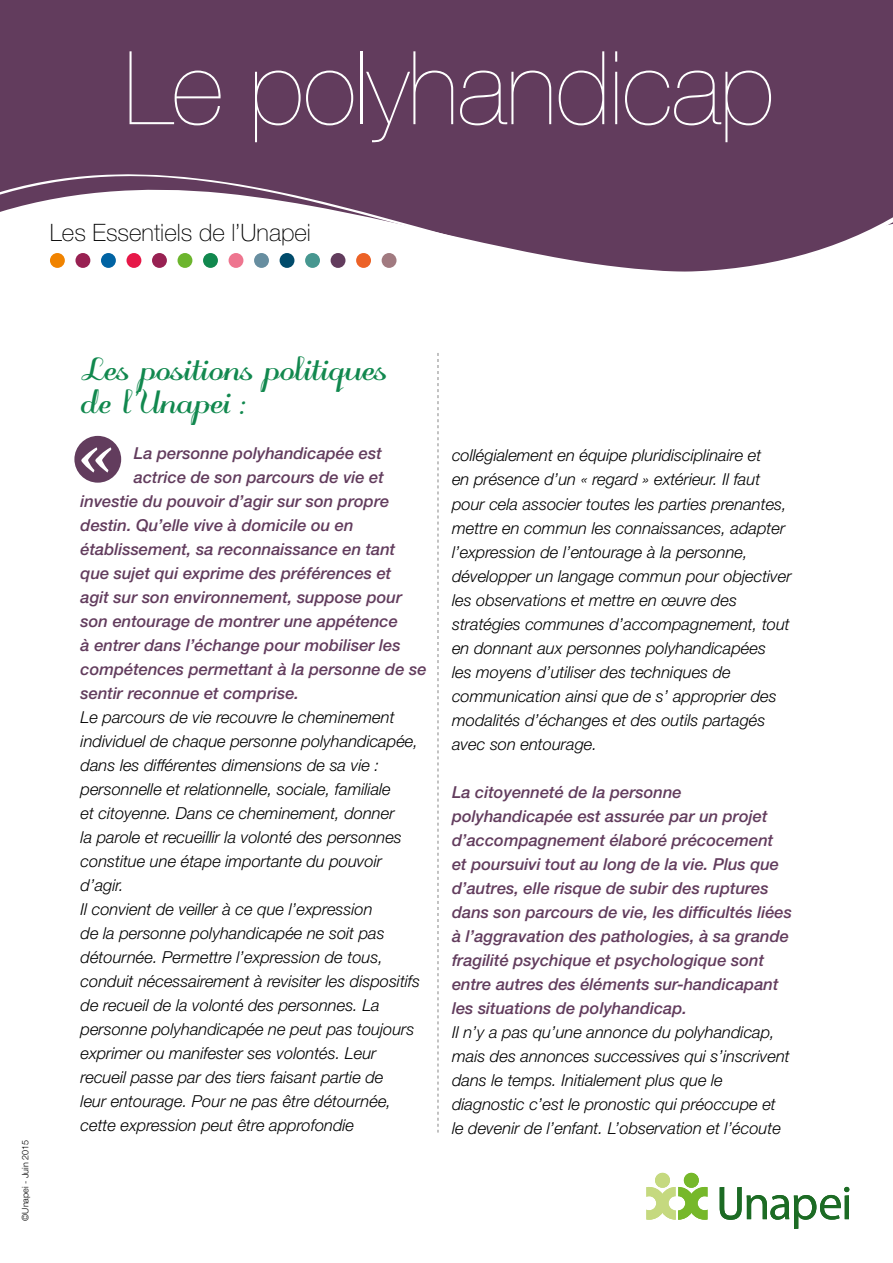
<style>
.page{position:relative;width:893px;height:1263px;background:#fff}
.page>*{position:absolute;margin:0;border:0;box-sizing:border-box;transform-origin:0 0}
.t1{font:700 112.2px "odstemplik";color:#fff}
.t2{font:200 102px "Helvetica Neue";letter-spacing:-.01em;color:#fff}
.t3{font:700 39px/33px "odstemplik";color:#11884e}
.t4{font:100 24px "Helvetica Neue";color:#000}
.t5{font:italic 300 16.5px/24px "Helvetica Neue";color:#000}
.t6{font:italic 500 16.5px/24px "Helvetica Neue";color:#623c5d}
.t7{font:300 9px "Helvetica Neue";color:#000}
</style>
<div class="page">
<div style="left:655px;top:1173px;width:15px;height:15px;background:#c5d97f;border-radius:50%"></div>
<svg style="left:646px;top:1187px;width:61px;height:33px"></svg>
<div style="left:684px;top:1173px;width:15px;height:15px;background:#76b82a;border-radius:50%"></div>
<svg style="left:720px;top:1187px;width:129px;height:42px"></svg>
<div style="left:0;top:0;width:893px;height:273px;background:#623c5d"></div>
<svg style="left:28px;top:174px;width:215px;height:11px"></svg>
<svg style="left:0;top:185px;width:284px;height:8px"></svg>
<svg style="left:0;top:193px;width:298px;height:3px"></svg>
<svg style="left:0;top:196px;width:893px;height:184px"></svg>
<div style="left:50px;top:253px;width:15px;height:15px;background:#f08300;border-radius:50%"></div>
<div style="left:75px;top:253px;width:15px;height:15px;background:#982152;border-radius:50%"></div>
<div style="left:101px;top:253px;width:15px;height:15px;background:#0063a3;border-radius:50%"></div>
<div style="left:126px;top:253px;width:15px;height:15px;background:#e61848;border-radius:50%"></div>
<div style="left:152px;top:253px;width:15px;height:15px;background:#982152;border-radius:50%"></div>
<div style="left:178px;top:253px;width:14px;height:15px;background:#6cb52d;border-radius:50%"></div>
<div style="left:203px;top:253px;width:15px;height:15px;background:#11884e;border-radius:50%"></div>
<div style="left:229px;top:253px;width:14px;height:15px;background:#ee758f;border-radius:50%"></div>
<div style="left:254px;top:253px;width:15px;height:15px;background:#678ea0;border-radius:50%"></div>
<div style="left:280px;top:253px;width:14px;height:15px;background:#004b6b;border-radius:50%"></div>
<div style="left:305px;top:253px;width:15px;height:15px;background:#479790;border-radius:50%"></div>
<div style="left:331px;top:253px;width:14px;height:15px;background:#623c5d;border-radius:50%"></div>
<div style="left:356px;top:253px;width:15px;height:15px;background:#ec6227;border-radius:50%"></div>
<div style="left:382px;top:253px;width:14px;height:15px;background:#a17a80;border-radius:50%"></div>
<div style="left:74px;top:436px;width:47px;height:47px;background:#623c5d;border-radius:50%"></div>
<svg style="left:438px;top:353px;width:1px;height:779px"></svg>
<h2 class="t2" style="left:124px;top:29px;width:652px">Le polyhandicap</h2>
<h3 class="t4" style="left:50px;top:219px;width:262px">Les Essentiels de l’Unapei</h3>
<p class="t7" style="left:20px;top:1221px;width:83px;rotate:-90deg">©Unapei - Juin 2015</p>
<h3 class="t3" style="left:81px;top:357px;width:308px">Les positions politiques de l’Unapei :</h3>
<p class="t6" style="left:134px;top:441px;width:249px">La personne polyhandicapée est</p>
<p class="t6" style="left:134px;top:465px;width:252px">actrice de son parcours de vie et</p>
<p class="t6" style="left:81px;top:489px;width:310px">investie du pouvoir d’agir sur son propre</p>
<p class="t6" style="left:81px;top:513px;width:274px">destin. Qu’elle vive à domicile ou en</p>
<p class="t6" style="left:81px;top:537px;width:316px">établissement, sa reconnaissance en tant</p>
<p class="t6" style="left:81px;top:561px;width:312px">que sujet qui exprime des préférences et</p>
<p class="t6" style="left:81px;top:585px;width:323px">agit sur son environnement, suppose pour</p>
<p class="t6" style="left:81px;top:609px;width:319px">son entourage de montrer une appétence</p>
<p class="t6" style="left:81px;top:633px;width:322px">à entrer dans l’échange pour mobiliser les</p>
<p class="t6" style="left:81px;top:657px;width:347px">compétences permettant à la personne de se</p>
<p class="t6" style="left:81px;top:681px;width:220px">sentir reconnue et comprise.</p>
<p class="t5" style="left:81px;top:705px;width:341px">Le parcours de vie recouvre le cheminement individuel de chaque personne polyhandicapée, dans les différentes dimensions de sa vie : personnelle et relationnelle, sociale, familiale<br>et citoyenne. Dans ce cheminement, donner<br>la parole et recueillir la volonté des personnes constitue une étape importante du pouvoir d’agir.<br>Il convient de veiller à ce que l’expression<br>de la personne polyhandicapée ne soit pas détournée. Permettre l’expression de tous, conduit nécessairement à revisiter les dispositifs de recueil de la volonté des personnes. La personne polyhandicapée ne peut pas toujours exprimer ou manifester ses volontés. Leur recueil passe par des tiers faisant partie de<br>leur entourage. Pour ne pas être détournée, cette expression peut être approfondie</p>
<h1 class="t1" style="left:76px;top:388px;width:42px">«</h1>
<p class="t5" style="left:452px;top:443px;width:341px">collégialement en équipe pluridisciplinaire et<br>en présence d’un « regard » extérieur. Il faut pour cela associer toutes les parties prenantes, mettre en commun les connaissances, adapter l’expression de l’entourage à la personne, développer un langage commun pour objectiver les observations et mettre en œuvre des stratégies communes d’accompagnement, tout en donnant aux personnes polyhandicapées<br>les moyens d’utiliser des techniques de communication ainsi que de s’ approprier des modalités d’échanges et des outils partagés avec son entourage.</p>
<p class="t6" style="left:452px;top:779px;width:341px">La citoyenneté de la personne polyhandicapée est assurée par un projet d’accompagnement élaboré précocement et poursuivi tout au long de la vie. Plus que d’autres, elle risque de subir des ruptures dans son parcours de vie, les difficultés liées à l’aggravation des pathologies, à sa grande fragilité psychique et psychologique sont entre autres des éléments sur-handicapant les situations de polyhandicap.</p>
<p class="t5" style="left:452px;top:1019px;width:339px">Il n’y a pas qu’une annonce du polyhandicap, mais des annonces successives qui s’inscrivent dans le temps. Initialement plus que le diagnostic c’est le pronostic qui préoccupe et le devenir de l’enfant. L’observation et l’écoute</p>
</div>
